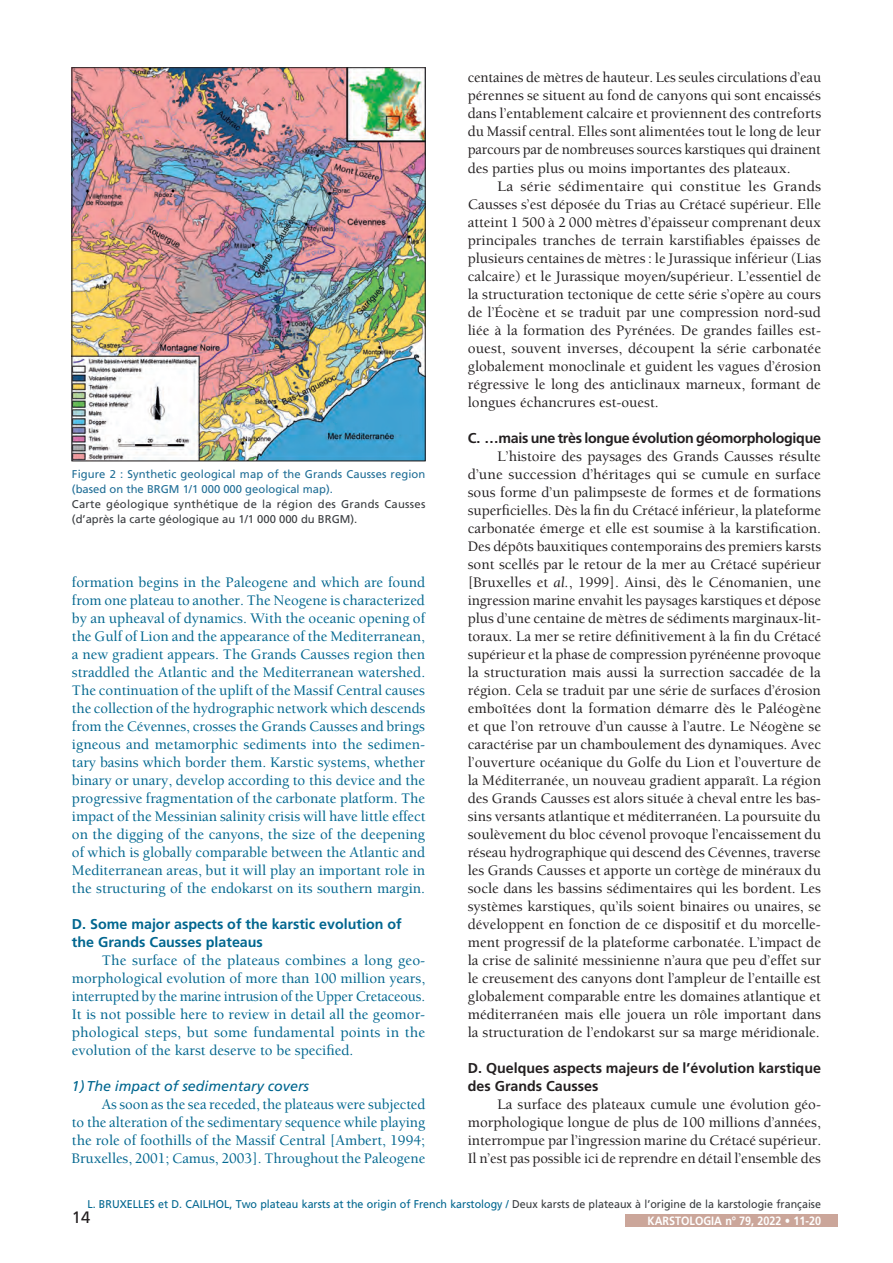
<style>
.page{position:relative;width:893px;height:1263px;background:#fff}
.page>*{position:absolute;margin:0;border:0;box-sizing:border-box;transform-origin:0 0}
.t1{font:16.5px "Frutiger";color:#231f20}
.t2{font:500 15px/18px "Berkeley";color:#231f20;text-align:justify}
.t3{font:500 15px/18px "Berkeley";color:#01668f;text-align:justify}
.t4{font:700 14.25px/18px "Frutiger";color:#01668f}
.t5{font:700 14.25px/18px "Frutiger";color:#231f20}
.t6{font:700 14.25px "Frutiger";letter-spacing:-.02em;color:#231f20}
.t7{font:italic 14.25px "Frutiger";color:#01668f}
.t8{font:700 12px "Frutiger";color:#fff;scale:.9 1}
.t9{font:11.25px "Frutiger";color:#01668f;scale:.95 1}
.t10{font:11.25px/15px "Frutiger";letter-spacing:.025em;color:#393c3f}
.t11{font:11.25px/15px "Frutiger";letter-spacing:.005em;color:#206e96}
.s1{font-weight:400;font-style:italic}
.s2{color:#393c3f}
</style>
<div class="page">
<div style="left:625px;top:1214px;width:212px;height:12px;background:#cba69a"></div>
<img style="left:74px;top:69px;width:349px;height:390px">
<div style="left:72px;top:67px;width:353px;height:394px;border:1px solid #231f20"></div>
<p class="t11" style="left:72px;top:466px;width:355px">Figure 2 : Synthetic geological map of the Grands Causses region (based on the BRGM 1/1 000 000 geological map).</p>
<p class="t10" style="left:72px;top:496px;width:355px">Carte géologique synthétique de la région des Grands Causses (d’après la carte géologique au 1/1 000 000 du BRGM).</p>
<p class="t3" style="left:72px;top:573px;width:355px">formation begins in the Paleogene and which are found from one plateau to another. The Neogene is characterized by an upheaval of dynamics. With the oceanic opening of the Gulf of Lion and the appearance of the Mediterranean, a new gradient appears. The Grands Causses region then straddled the Atlantic and the Mediterranean watershed.<br>The continuation of the uplift of the Massif Central causes the collection of the hydrographic network which descends from the Cévennes, crosses the Grands Causses and brings igneous and metamorphic sediments into the sedimen&shy;tary basins which border them. Karstic systems, whether binary or unary, develop according to this device and the progressive fragmentation of the carbonate platform. The impact of the Messinian salinity crisis will have little effect on the digging of the canyons, the size of the deepening of which is globally comparable between the Atlantic and Mediterranean areas, but it will play an important role in the structuring of the endokarst on its southern margin.</p>
<p class="t4" style="left:72px;top:915px;width:331px">D. Some major aspects of the karstic evolution of the Grands Causses plateaus</p>
<p class="t3" style="left:72px;top:951px;width:354px;text-indent:30px">The surface of the plateaus combines a long geo&shy;morphological evolution of more than 100 million years, interrupted by the marine intrusion of the Upper Cretaceous.<br>It is not possible here to review in detail all the geomor&shy;phological steps, but some fundamental points in the evolution of the karst deserve to be specified.</p>
<p class="t7" style="left:72px;top:1077px;width:238px">1)The impact of sedimentary covers</p>
<p class="t3" style="left:72px;top:1095px;width:355px;text-indent:30px">As soon as the sea receded, the plateaus were subjected to the alteration of the sedimentary sequence while playing the role of foothills of the Massif Central [Ambert, 1994; Bruxelles, 2001; Camus, 2003]. Throughout the Paleogene</p>
<p class="t2" style="left:467px;top:69px;width:355px">centaines de mètres de hauteur. Les seules circulations d’eau pérennes se situent au fond de canyons qui sont encaissés dans l’entablement calcaire et proviennent des contreforts du Massif central. Elles sont alimentées tout le long de leur parcours par de nombreuses sources karstiques qui drainent des parties plus ou moins importantes des plateaux.</p>
<p class="t2" style="left:467px;top:177px;width:355px;text-indent:30px">La série sédimentaire qui constitue les Grands Causses s’est déposée du Trias au Crétacé supérieur. Elle atteint 1 500 à 2 000 mètres d’épaisseur comprenant deux principales tranches de terrain karstifiables épaisses de plusieurs centaines de mètres : le Jurassique inférieur (Lias calcaire) et le Jurassique moyen/supérieur. L’essentiel de la structuration tectonique de cette série s’opère au cours de l’Éocène et se traduit par une compression nord-sud liée à la formation des Pyrénées. De grandes failles est&shy;ouest, souvent inverses, découpent la série carbonatée globalement monoclinale et guident les vagues d’érosion régressive le long des anticlinaux marneux, formant de longues échancrures est-ouest.</p>
<p class="t6" style="left:467px;top:429px;width:354px">C. …mais une très longue évolution géomorphologique</p>
<p class="t2" style="left:467px;top:447px;width:355px;text-indent:30px">L’histoire des paysages des Grands Causses résulte d’une succession d’héritages qui se cumule en surface sous forme d’un palimpseste de formes et de formations superficielles. Dès la fin du Crétacé inférieur, la plateforme carbonatée émerge et elle est soumise à la karstification.<br>Des dépôts bauxitiques contemporains des premiers karsts sont scellés par le retour de la mer au Crétacé supérieur [Bruxelles et <span class="s1">al.</span>, 1999]. Ainsi, dès le Cénomanien, une ingression marine envahit les paysages karstiques et dépose plus d’une centaine de mètres de sédiments marginaux-lit&shy;toraux. La mer se retire définitivement à la fin du Crétacé supérieur et la phase de compression pyrénéenne provoque la structuration mais aussi la surrection saccadée de la région. Cela se traduit par une série de surfaces d’érosion emboîtées dont la formation démarre dès le Paléogène et que l’on retrouve d’un causse à l’autre. Le Néogène se caractérise par un chamboulement des dynamiques. Avec l’ouverture océanique du Golfe du Lion et l’ouverture de la Méditerranée, un nouveau gradient apparaît. La région des Grands Causses est alors située à cheval entre les bas&shy;sins versants atlantique et méditerranéen. La poursuite du soulèvement du bloc cévenol provoque l’encaissement du réseau hydrographique qui descend des Cévennes, traverse les Grands Causses et apporte un cortège de minéraux du socle dans les bassins sédimentaires qui les bordent. Les systèmes karstiques, qu’ils soient binaires ou unaires, se développent en fonction de ce dispositif et du morcelle&shy;ment progressif de la plateforme carbonatée. L’impact de la crise de salinité messinienne n’aura que peu d’effet sur le creusement des canyons dont l’ampleur de l’entaille est globalement comparable entre les domaines atlantique et méditerranéen mais elle jouera un rôle important dans la structuration de l’endokarst sur sa marge méridionale.</p>
<p class="t5" style="left:467px;top:1059px;width:354px">D. Quelques aspects majeurs de l’évolution karstique des Grands Causses</p>
<p class="t2" style="left:467px;top:1095px;width:355px;text-indent:30px">La surface des plateaux cumule une évolution géo&shy;morphologique longue de plus de 100 millions d’années, interrompue par l’ingression marine du Crétacé supérieur.<br>Il n’est pas possible ici de reprendre en détail l’ensemble des</p>
<p class="t9" style="left:87px;top:1197px;width:773px">L. BRUXELLES et D. CAILHOL, Two plateau karsts at the origin of French karstology / <span class="s2">Deux karsts de plateaux à l’origine de la karstologie française</span></p>
<p class="t8" style="left:647px;top:1213px;width:194px">KARSTOLOGIA n° 79, 2022 • 11-20</p>
<p class="t1" style="left:72px;top:1206px;width:20px">14</p>
</div>
